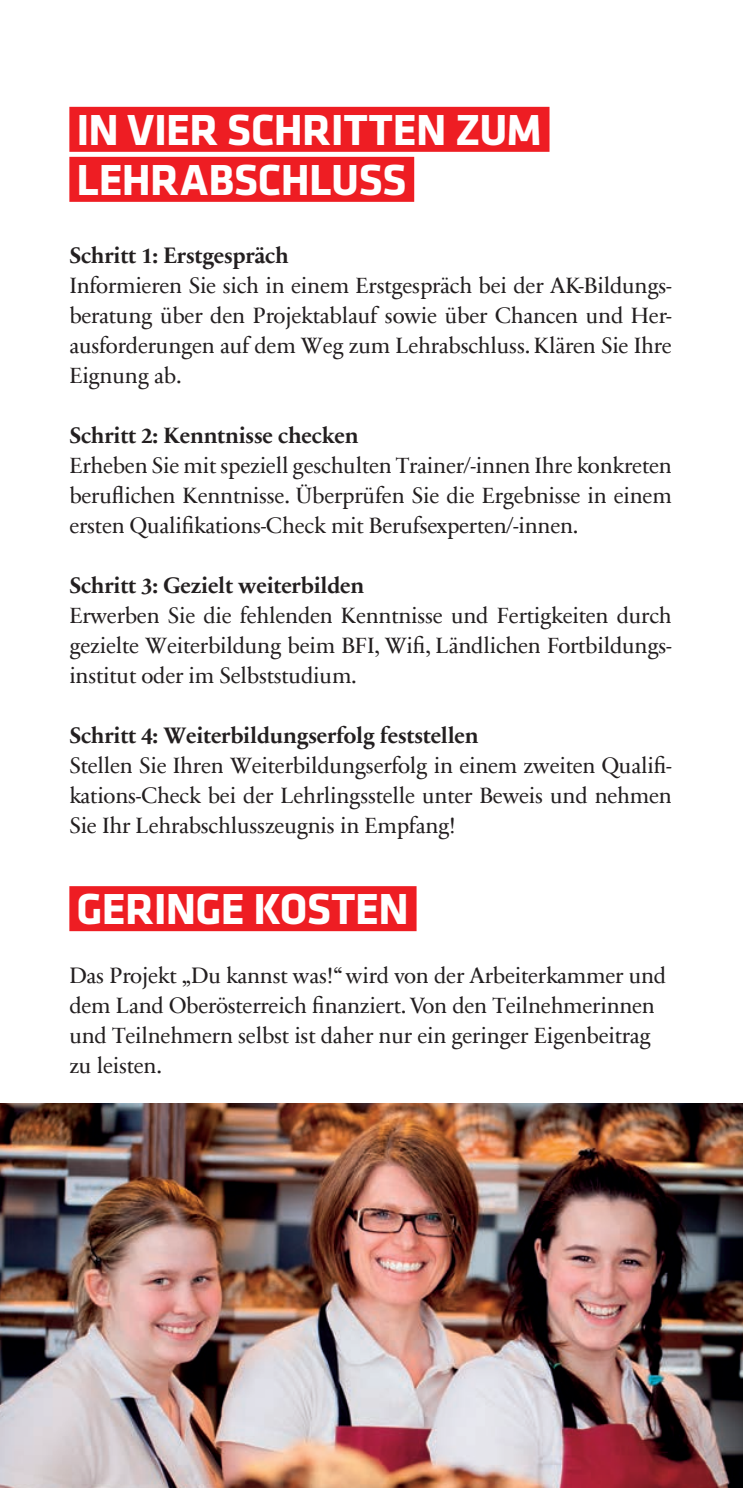
<style>
.page{position:relative;width:743px;height:1488px;background:#fff}
.page>*{position:absolute;margin:0;border:0;box-sizing:border-box;transform-origin:0 0}
.t1{font:700 45px/50px "Klavika Basic";letter-spacing:-.015em;color:#fff}
.t2{font:22.5px/30px "Sabon Next Com";letter-spacing:-.01em;color:#231f20;text-align:justify}
.t3{font:700 22.5px "Sabon Next Com";letter-spacing:-.01em;color:#231f20}
</style>
<div class="page">
<img style="left:0;top:1103px;width:743px;height:384px">
<div style="left:69px;top:886px;width:348px;height:45px;background:#ee1d23"></div>
<div style="left:69px;top:107px;width:480px;height:45px;background:#ee1d23"></div>
<div style="left:69px;top:157px;width:345px;height:45px;background:#ee1d23"></div>
<h1 class="t1" style="left:76px;top:103px;width:467px">IN VIER SCHRITTEN ZUM<br>LEHRABSCHLUSS</h1>
<p class="t3" style="left:69px;top:238px;width:221px">Schritt 1: Erstgespräch</p>
<p class="t2" style="left:69px;top:269px;width:604px">Informieren Sie sich in einem Erstgespräch bei der AK-Bildungs&shy;beratung über den Projektablauf sowie über Chancen und Her&shy;ausforderungen auf dem Weg zum Lehrabschluss. Klären Sie Ihre Eignung ab.</p>
<p class="t3" style="left:69px;top:417px;width:291px">Schritt 2: Kenntnisse checken</p>
<p class="t2" style="left:69px;top:449px;width:604px">Erheben Sie mit speziell geschulten Trainer/-innen Ihre konkreten beruflichen Kenntnisse. Überprüfen Sie die Ergebnisse in einem ersten Qualifikations-Check mit Berufsexperten/-innen.</p>
<p class="t3" style="left:69px;top:567px;width:296px">Schritt 3: Gezielt weiterbilden</p>
<p class="t2" style="left:69px;top:599px;width:604px">Erwerben Sie die fehlenden Kenntnisse und Fertigkeiten durch gezielte Weiterbildung beim BFI, Wifi, Ländlichen Fortbildungs&shy;institut oder im Selbststudium.</p>
<p class="t3" style="left:69px;top:717px;width:411px">Schritt 4: Weiterbildungserfolg feststellen</p>
<p class="t2" style="left:69px;top:749px;width:604px">Stellen Sie Ihren Weiterbildungserfolg in einem zweiten Qualifi&shy;kations-Check bei der Lehrlingsstelle unter Beweis und nehmen Sie Ihr Lehrabschlusszeugnis in Empfang!</p>
<h1 class="t1" style="left:76px;top:882px;width:334px">GERINGE KOSTEN</h1>
<p class="t2" style="left:69px;top:959px;width:598px;text-align:left">Das Projekt „Du kannst was!“ wird von der Arbeiterkammer und dem Land Oberösterreich finanziert. Von den Teilnehmerinnen und Teilnehmern selbst ist daher nur ein geringer Eigenbeitrag zu leisten.</p>
</div>
